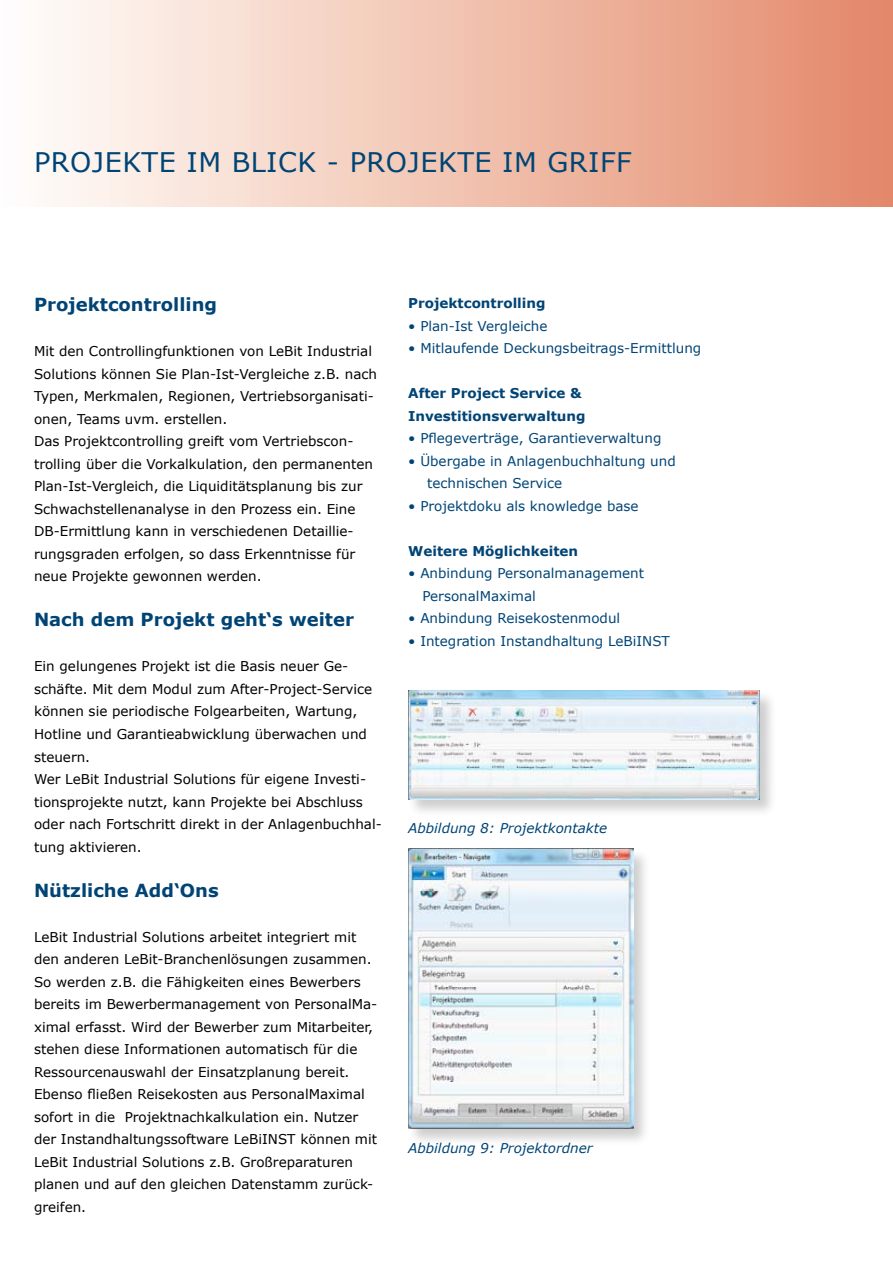
<style>
.page{position:relative;width:893px;height:1263px;background:#fff}
.page>*{position:absolute;margin:0;border:0;box-sizing:border-box;transform-origin:0 0}
.t1{font:27px "Verdana";letter-spacing:.02em;color:#004475}
.t2{font:700 18px "Verdana";color:#004475}
.t3{font:13.5px/22.5px "Verdana";color:#000}
.t4{font:13.5px/22.5px "Verdana";color:#004475}
.t5{font:700 13.5px/22.5px "Verdana";color:#004475}
.t6{font:italic 13.5px "Verdana";color:#004475}
</style>
<div class="page">
<div style="left:0;top:0;width:893px;height:206px;background:linear-gradient(to right,#fffffd,#e38969)"></div>
<div style="left:407px;top:689px;width:371px;height:131px;background:#000;opacity:.2"></div>
<img style="left:408px;top:691px;width:351px;height:109px">
<div style="left:407px;top:847px;width:246px;height:300px;background:#000;opacity:.2"></div>
<img style="left:408px;top:849px;width:225px;height:279px">
<h1 class="t1" style="left:34px;top:144px;width:76px">Projekte</h1>
<h1 class="t1" style="left:186px;top:144px;width:81px">im Blick</h1>
<h1 class="t1" style="left:327px;top:144px;width:99px">- Projekte</h1>
<h1 class="t1" style="left:502px;top:144px;width:83px">im Griff</h1>
<h1 class="t1" style="left:34px;top:153px;width:61px">Volumen</h1>
<h1 class="t1" style="left:182px;top:153px;width:19px">steigern</h1>
<h1 class="t1" style="left:337px;top:153px;width:60px">- Vertrieb</h1>
<h1 class="t1" style="left:510px;top:153px;width:20px">steuern</h1>
<h2 class="t2" style="left:34px;top:292px;width:185px">Projektcontrolling</h2>
<p class="t3" style="left:34px;top:340px;width:345px">Mit den Controllingfunktionen von LeBit Industrial Solutions können Sie Plan-Ist-Vergleiche z.B. nach Typen, Merkmalen, Regionen, Vertriebsorganisati&shy;onen, Teams uvm. erstellen.<br>Das Projektcontrolling greift vom Vertriebscon&shy;trolling über die Vorkalkulation, den permanenten Plan-Ist-Vergleich, die Liquiditätsplanung bis zur Schwachstellenanalyse in den Prozess ein. Eine DB-Ermittlung kann in verschiedenen Detaillie&shy;rungsgraden erfolgen, so dass Erkenntnisse für neue Projekte gewonnen werden.</p>
<h2 class="t2" style="left:34px;top:607px;width:321px">Nach dem Projekt geht‘s weiter</h2>
<p class="t3" style="left:34px;top:655px;width:349px">Ein gelungenes Projekt ist die Basis neuer Ge&shy;schäfte. Mit dem Modul zum After-Project-Service können sie periodische Folgearbeiten, Wartung, Hotline und Garantieabwicklung überwachen und steuern.<br>Wer LeBit Industrial Solutions für eigene Investi&shy;tionsprojekte nutzt, kann Projekte bei Abschluss oder nach Fortschritt direkt in der Anlagenbuchhal&shy;tung aktivieren.</p>
<h2 class="t2" style="left:34px;top:877px;width:186px">Nützliche Add‘Ons</h2>
<p class="t3" style="left:34px;top:925px;width:345px">LeBit Industrial Solutions arbeitet integriert mit den anderen LeBit-Branchenlösungen zusammen.<br>So werden z.B. die Fähigkeiten eines Bewerbers bereits im Bewerbermanagement von PersonalMa&shy;ximal erfasst. Wird der Bewerber zum Mitarbeiter, stehen diese Informationen automatisch für die Ressourcenauswahl der Einsatzplanung bereit.<br>Ebenso fließen Reisekosten aus PersonalMaximal sofort in die Projektnachkalkulation ein. Nutzer der Instandhaltungssoftware LeBiINST können mit LeBit Industrial Solutions z.B. Großreparaturen planen und auf den gleichen Datenstamm zurück&shy;greifen.</p>
<p class="t5" style="left:408px;top:292px;width:139px">Projektcontrolling</p>
<p class="t4" style="left:408px;top:314px;width:141px">• Plan-Ist Vergleiche</p>
<p class="t4" style="left:408px;top:337px;width:295px">• Mitlaufende Deckungsbeitrags-Ermittlung</p>
<p class="t5" style="left:408px;top:382px;width:179px">After Project Service &amp;<br>Investitionsverwaltung</p>
<p class="t4" style="left:408px;top:427px;width:255px">• Pflegeverträge, Garantieverwaltung</p>
<p class="t4" style="left:427px;top:449px;width:250px;text-indent:-19px">• Übergabe in Anlagenbuchhaltung und technischen Service</p>
<p class="t4" style="left:408px;top:494px;width:232px">• Projektdoku als knowledge base</p>
<p class="t5" style="left:408px;top:539px;width:171px">Weitere Möglichkeiten</p>
<p class="t4" style="left:422px;top:562px;width:223px;text-indent:-14px">• Anbindung Personalmanagement<br>PersonalMaximal</p>
<p class="t4" style="left:408px;top:607px;width:214px">• Anbindung Reisekostenmodul</p>
<p class="t4" style="left:408px;top:629px;width:263px">• Integration Instandhaltung LeBiINST</p>
<p class="t6" style="left:408px;top:818px;width:200px">Abbildung 8: Projektkontakte</p>
<p class="t6" style="left:408px;top:1139px;width:186px">Abbildung 9: Projektordner</p>
</div>
